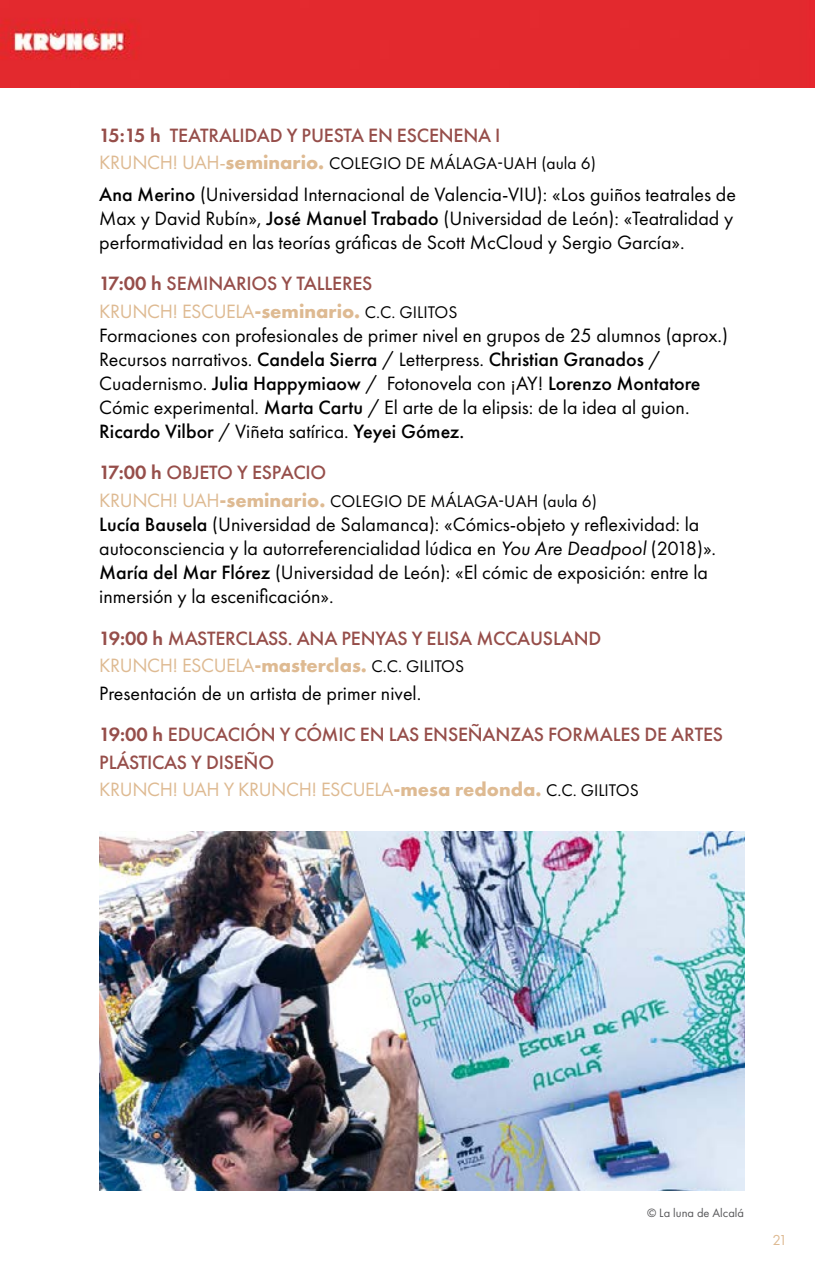
<style>
.page{position:relative;width:815px;height:1276px;background:#fff}
.page>*{position:absolute;margin:0;border:0;box-sizing:border-box;transform-origin:0 0}
.t1{font:20px/24px "Futura PT";color:#000}
.t2{font:500 20px/27.5px "Futura PT";letter-spacing:-.01em;color:#964e4a}
.t3{font:17.5px "Futura PT";letter-spacing:.01em;color:#000}
.t4{font:15px "Futura PT";color:#deba92}
.t5{font:12.5px "Futura PT";color:#58585a}
.s1{font-weight:600}
.s2{font-size:20px;color:#deba92}
.s3{font-weight:700;font-size:20px;color:#deba92}
.s4{font-weight:500}
.s5{font-weight:400;color:#deba92}
.s6{font-weight:700;color:#deba92}
.s7{font-weight:400;font-size:17.5px;color:#000}
.s8{font-style:italic}
.s9{font-weight:400;color:#000}
</style>
<div class="page">
<div style="left:0;top:0;width:815px;height:88px;background:#e3292e"></div>
<img style="left:99px;top:831px;width:645px;height:359px">
<p class="t2" style="left:99px;top:121px;width:403px"><span class="s1">15:15 h</span> TEATRALIDAD Y PUESTA EN ESCENENA I</p>
<p class="t3" style="left:99px;top:153px;width:498px"><span class="s2">KRUNCH! UAH-</span><span class="s3">seminario.</span> COLEGIO DE MÁLAGA-UAH (aula 6)</p>
<p class="t1" style="left:99px;top:182px;width:638px"><span class="s4">Ana Merino</span> (Universidad Internacional de Valencia-VIU): «Los guiños teatrales de<br>Max y David Rubín», <span class="s4">José Manuel Trabado</span> (Universidad de León): «Teatralidad y performatividad en las teorías gráficas de Scott McCloud y Sergio García».</p>
<p class="t2" style="left:99px;top:270px;width:360px"><span class="s1">17:00 h</span> SEMINARIOS Y TALLERES<br><span class="s5">KRUNCH! ESCUELA</span><span class="s6">-seminario.</span> <span class="s7">C.C. GILITOS</span></p>
<p class="t1" style="left:99px;top:323px;width:630px">Formaciones con profesionales de primer nivel en grupos de 25 alumnos (aprox.)<br>Recursos narrativos. <span class="s4">Candela Sierra</span> / Letterpress. <span class="s4">Christian Granados</span> / Cuadernismo. <span class="s4">Julia Happymiaow</span> / Fotonovela con ¡AY! <span class="s4">Lorenzo Montatore </span>Cómic experimental. <span class="s4">Marta Cartu</span> / El arte de la elipsis: de la idea al guion.<br><span class="s4">Ricardo Vilbor</span> / Viñeta satírica. <span class="s4">Yeyei Gómez.</span></p>
<p class="t2" style="left:99px;top:459px;width:229px"><span class="s1">17:00 h</span> OBJETO Y ESPACIO</p>
<p class="t3" style="left:99px;top:491px;width:499px"><span class="s2">KRUNCH! UAH</span><span class="s3">-seminario.</span> COLEGIO DE MÁLAGA-UAH (aula 6)</p>
<p class="t1" style="left:99px;top:512px;width:618px"><span class="s4">Lucía Bausela</span> (Universidad de Salamanca): «Cómics-objeto y reflexividad: la autoconsciencia y la autorreferencialidad lúdica en <span class="s8">You Are Deadpool</span> (2018)».<br><span class="s4">María del Mar Flórez</span> (Universidad de León): «El cómic de exposición: entre la inmersión y la escenificación».</p>
<p class="t2" style="left:99px;top:624px;width:504px"><span class="s1">19:00 h</span> MASTERCLASS. ANA PENYAS Y ELISA MCCAUSLAND<br><span class="s5">KRUNCH! ESCUELA</span><span class="s6">-masterclas.</span> <span class="s7">C.C. GILITOS<br></span><span class="s9">Presentación de un artista de primer nivel.</span></p>
<p class="t2" style="left:99px;top:721px;width:625px"><span class="s1">19:00 h</span> EDUCACIÓN Y CÓMIC EN LAS ENSEÑANZAS FORMALES DE ARTES<br>PLÁSTICAS Y DISEÑO<br><span class="s5">KRUNCH! UAH Y KRUNCH! ESCUELA</span><span class="s6">-mesa redonda.</span> <span class="s7">C.C. GILITOS</span></p>
<p class="t5" style="left:647px;top:1205px;width:99px">© La luna de Alcalá</p>
<p class="t4" style="left:772px;top:1231px;width:16px">21</p>
</div>
